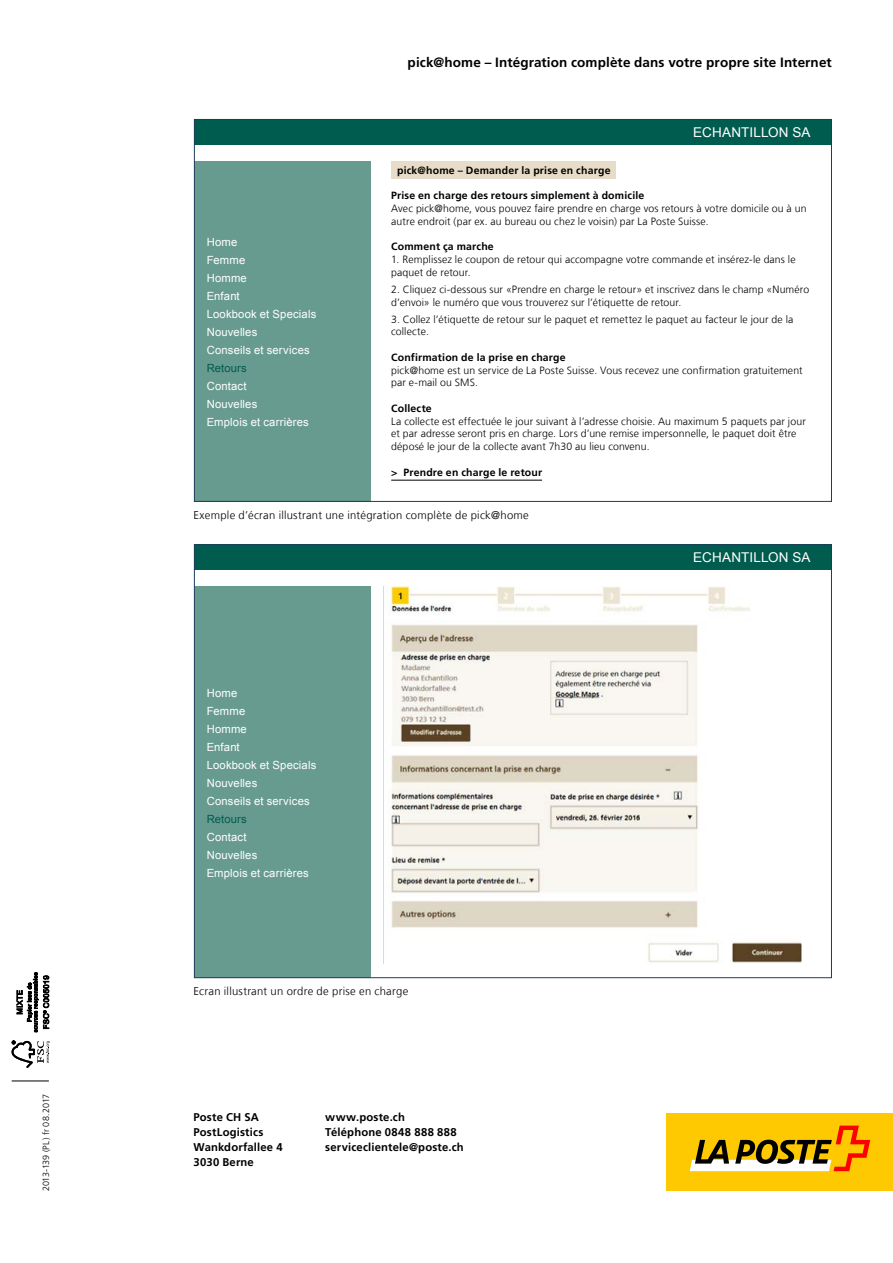
<style>
.page{position:relative;width:893px;height:1263px;background:#fff}
.page>*{position:absolute;margin:0;border:0;box-sizing:border-box;transform-origin:0 0}
.t1{font:700 13.5px "Frutiger LT Com";letter-spacing:.01em;color:#000}
.t2{font:13.5px "Arial";letter-spacing:.01em;color:#fff}
.t3{font:11.25px/18px "Arial";letter-spacing:.015em;color:#fff}
.t4{font:700 11.25px "Frutiger LT Com";letter-spacing:.015em;color:#000}
.t5{font:300 11.25px "Frutiger LT Com";letter-spacing:.025em;color:#000}
.t6{font:300 10.5px/12.8px "Frutiger LT Com";letter-spacing:.01em;color:#000}
.t7{font:700 10.5px "Frutiger LT Com";letter-spacing:.02em;color:#000}
.t8{font:300 9px "Frutiger LT Com";letter-spacing:.005em;color:#000}
.s1{color:#005c4f}
.s2{font-weight:700}
</style>
<div class="page">
<svg style="left:12px;top:1041px;width:38px;height:27px"></svg>
<svg style="left:16px;top:972px;width:33px;height:61px"></svg>
<hr style="left:12px;top:1081px;width:37px;height:1px;background:#000">
<div style="left:194px;top:119px;width:638px;height:26px;background:#005c4f"></div>
<div style="left:194px;top:162px;width:176px;height:340px;background:#689b90"></div>
<div style="left:194px;top:544px;width:638px;height:26px;background:#005c4f"></div>
<div style="left:194px;top:587px;width:176px;height:391px;background:#689b90"></div>
<img style="left:390px;top:587px;width:412px;height:376px">
<div style="left:391px;top:162px;width:225px;height:17px;background:#e7dcc7"></div>
<hr style="left:391px;top:480px;width:151px;height:1px;background:#000">
<div style="left:667px;top:1113px;width:226px;height:78px;background:#fec900"></div>
<svg style="left:690px;top:1125px;width:180px;height:46px"></svg>
<p class="t8" style="left:41px;top:1191px;width:99px;rotate:-90deg">2013-139 (PL) fr 08.2017</p>
<p class="t1" style="left:408px;top:54px;width:426px">pick@home – Intégration complète dans votre propre site Internet</p>
<p class="t3" style="left:207px;top:233px;width:111px">Home<br>Femme<br>Homme<br>Enfant<br>Lookbook et Specials<br>Nouvelles<br>Conseils et services<br><span class="s1">Retours<br></span>Contact<br>Nouvelles<br>Emplois et carrières</p>
<p class="t2" style="left:693px;top:123px;width:119px">ECHANTILLON SA</p>
<p class="t7" style="left:397px;top:164px;width:215px">pick@home – Demander la prise en charge</p>
<p class="t6" style="left:391px;top:189px;width:417px"><span class="s2">Prise en charge des retours simplement à domicile<br></span>Avec pick@home, vous pouvez faire prendre en charge vos retours à votre domicile ou à un autre endroit (par ex. au bureau ou chez le voisin) par La Poste Suisse.</p>
<p class="t7" style="left:391px;top:240px;width:104px">Comment ça marche</p>
<p class="t6" style="left:391px;top:253px;width:406px">1. Remplissez le coupon de retour qui accompagne votre commande et insérez-le dans le paquet de retour.</p>
<p class="t6" style="left:391px;top:283px;width:420px">2. Cliquez ci-dessous sur «Prendre en charge le retour» et inscrivez dans le champ «Numéro d’envoi» le numéro que vous trouverez sur l’étiquette de retour.</p>
<p class="t6" style="left:391px;top:313px;width:404px">3. Collez l’étiquette de retour sur le paquet et remettez le paquet au facteur le jour de la collecte.</p>
<p class="t6" style="left:391px;top:351px;width:413px"><span class="s2">Confirmation de la prise en charge<br></span>pick@home est un service de La Poste Suisse. Vous recevez une confirmation gratuitement par e-mail ou SMS.</p>
<p class="t6" style="left:391px;top:402px;width:416px"><span class="s2">Collecte<br></span>La collecte est effectuée le jour suivant à l’adresse choisie. Au maximum 5 paquets par jour et par adresse seront pris en charge. Lors d’une remise impersonnelle, le paquet doit être déposé le jour de la collecte avant 7h30 au lieu convenu.</p>
<p class="t7" style="left:391px;top:466px;width:152px">&gt; Prendre en charge le retour</p>
<p class="t5" style="left:193px;top:508px;width:337px">Exemple d’écran illustrant une intégration complète de pick@home</p>
<p class="t3" style="left:207px;top:684px;width:111px">Home<br>Femme<br>Homme<br>Enfant<br>Lookbook et Specials<br>Nouvelles<br>Conseils et services<br><span class="s1">Retours<br></span>Contact<br>Nouvelles<br>Emplois et carrières</p>
<p class="t5" style="left:193px;top:984px;width:216px">Ecran illustrant un ordre de prise en charge</p>
<p class="t4" style="left:193px;top:1111px;width:67px">Poste CH SA</p>
<p class="t4" style="left:193px;top:1125px;width:71px">PostLogistics</p>
<p class="t4" style="left:193px;top:1140px;width:91px">Wankdorfallee 4</p>
<p class="t4" style="left:193px;top:1155px;width:62px">3030 Berne</p>
<p class="t4" style="left:325px;top:1111px;width:81px">www.poste.ch</p>
<p class="t4" style="left:325px;top:1126px;width:133px">Téléphone 0848 888 888</p>
<p class="t4" style="left:325px;top:1140px;width:140px">serviceclientele@poste.ch</p>
<p class="t2" style="left:693px;top:548px;width:119px">ECHANTILLON SA</p>
</div>
